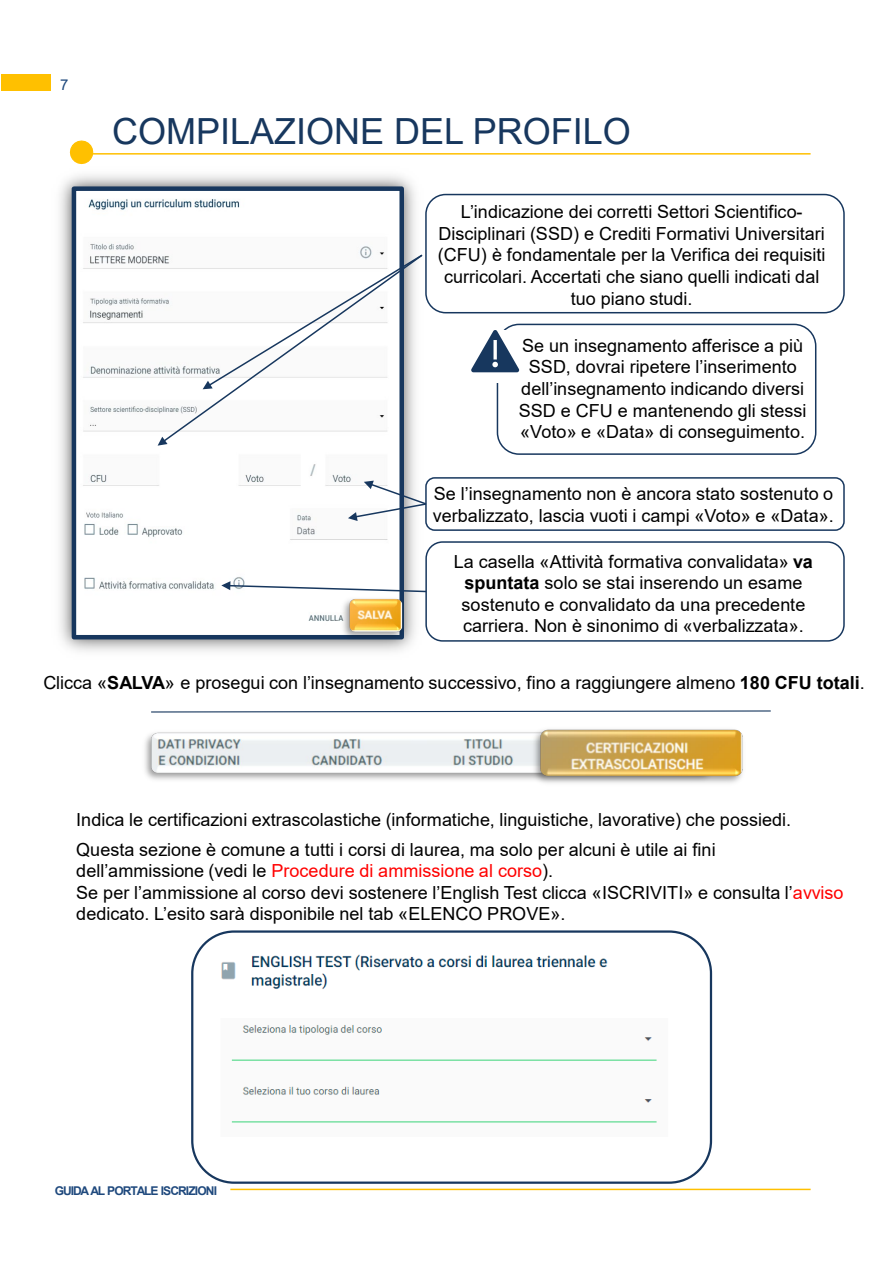
<style>
.page{position:relative;width:893px;height:1264px;background:#fff}
.page>*{position:absolute;margin:0;border:0;box-sizing:border-box;transform-origin:0 0}
.t1{font:36px "Arial";color:#17375e}
.t2{font:18px/21.6px "Arial";color:#000;text-align:center}
.t3{font:15px "Arial";color:#1f497d}
.t4{font:700 12px "Arial";letter-spacing:-.08em;color:#1f497d}
.s1{font-weight:700}
.s2{color:#f00}
</style>
<div class="page">
<hr style="left:230px;top:1188px;width:580px;height:1px;background:#ffc000">
<hr style="left:91px;top:153px;width:719px;height:1px;background:#ffc000">
<svg style="left:69px;top:140px;width:25px;height:24px"></svg>
<img style="left:144px;top:732px;width:384px;height:48px">
<img style="left:528px;top:729px;width:215px;height:54px">
<svg style="left:151px;top:710px;width:620px;height:3px"></svg>
<img style="left:60px;top:164px;width:366px;height:488px">
<img style="left:77px;top:191px;width:322px;height:443px">
<div style="left:72px;top:186px;width:332px;height:453px;border:4px solid #17375e"></div>
<div style="left:425px;top:541px;width:419px;height:100px;border:2px solid #17375e;border-radius:16px"></div>
<div style="left:425px;top:194px;width:419px;height:119px;border:2px solid #17375e;border-radius:20px"></div>
<svg style="left:221px;top:581px;width:206px;height:12px"></svg>
<div style="left:425px;top:477px;width:419px;height:53px;border:2px solid #17375e;border-radius:9px"></div>
<svg style="left:348px;top:480px;width:80px;height:41px"></svg>
<svg style="left:161px;top:253px;width:263px;height:190px"></svg>
<svg style="left:157px;top:436px;width:10px;height:9px"></svg>
<div style="left:496px;top:323px;width:320px;height:132px;border:2px solid #17375e;border-radius:22px"></div>
<img style="left:480px;top:372px;width:36px;height:10px">
<svg style="left:471px;top:329px;width:48px;height:43px"></svg>
<div style="left:1px;top:75px;width:49px;height:16px;background:#ffc000"></div>
<img style="left:338px;top:593px;width:70px;height:51px">
<div style="left:191px;top:930px;width:521px;height:253px;border:2px solid #17375e;border-radius:42px"></div>
<img style="left:221px;top:954px;width:387px;height:35px">
<img style="left:231px;top:1025px;width:426px;height:98px">
<img style="left:238px;top:1035px;width:121px;height:21px">
<img style="left:241px;top:1095px;width:159px;height:22px">
<p class="t3" style="left:60px;top:74px;width:10px">7</p>
<p class="t1" style="left:112px;top:106px;width:520px">COMPILAZIONE DEL PROFILO</p>
<p class="t2" style="left:438px;top:201px;width:389px">L’indicazione dei corretti Settori Scientifico-Disciplinari (SSD) e Crediti Formativi Universitari (CFU) è fondamentale per la Verifica dei requisiti curricolari. Accertati che siano quelli indicati dal tuo piano studi.</p>
<p class="t2" style="left:518px;top:334px;width:289px">Se un insegnamento afferisce a più SSD, dovrai ripetere l’inserimento dell’insegnamento indicando diversi SSD e CFU e mantenendo gli stessi «Voto» e «Data» di conseguimento.</p>
<p class="t2" style="left:433px;top:483px;width:402px;text-align:left">Se l’insegnamento non è ancora stato sostenuto o verbalizzato, lascia vuoti i campi «Voto» e «Data».</p>
<p class="t2" style="left:454px;top:550px;width:360px">La casella «Attività formativa convalidata» <span class="s1">va spuntata</span> solo se stai inserendo un esame sostenuto e convalidato da una precedente carriera. Non è sinonimo di «verbalizzata».</p>
<p class="t2" style="left:43px;top:671px;width:823px">Clicca «<span class="s1">SALVA</span>» e prosegui con l’insegnamento successivo, fino a raggiungere almeno <span class="s1">180 CFU totali</span>.</p>
<p class="t2" style="left:76px;top:808px;width:716px">Indica le certificazioni extrascolastiche (informatiche, linguistiche, lavorative) che possiedi.</p>
<p class="t2" style="left:76px;top:838px;width:768px;text-align:left">Questa sezione è comune a tutti i corsi di laurea, ma solo per alcuni è utile ai fini dell’ammissione (vedi le <span class="s2">Procedure di ammissione al corso</span>).<br>Se per l’ammissione al corso devi sostenere l’English Test clicca «ISCRIVITI» e consulta l’<span class="s2">avviso </span>dedicato. L’esito sarà disponibile nel tab «ELENCO PROVE».</p>
<p class="t4" style="left:55px;top:1181px;width:164px">GUIDA AL PORTALE ISCRIZIONI</p>
</div>
